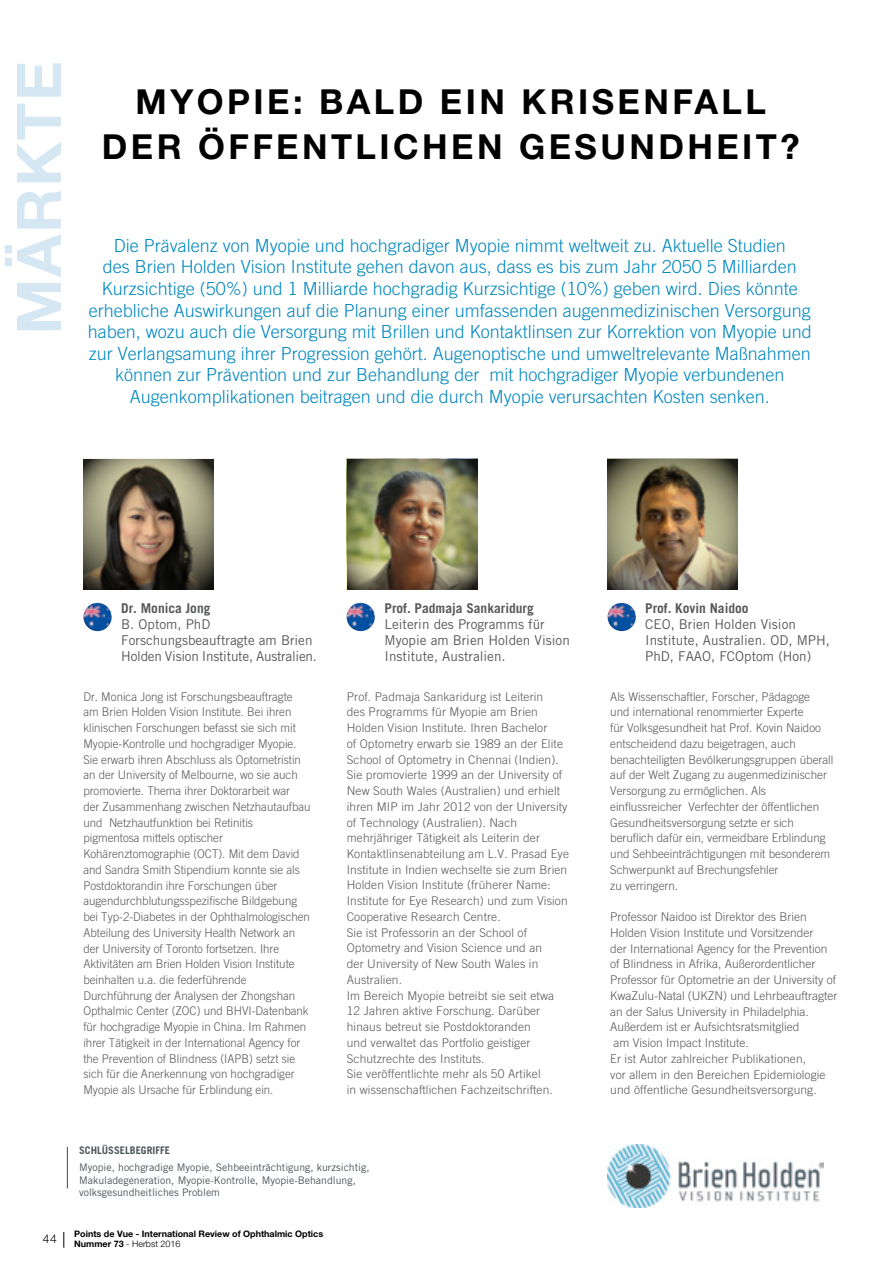
<style>
.page{position:relative;width:893px;height:1263px;background:#fff}
.page>*{position:absolute;margin:0;border:0;box-sizing:border-box;transform-origin:0 0}
.t1{font:700 61.5px "Helvetica Neue LT Std";letter-spacing:.03em;color:#d5e7f3}
.t2{font:700 34.5px/45px "Helvetica Neue LT Std";letter-spacing:.1em;color:#000;text-align:center}
.t3{font:300 18px/21.6px "Trade Gothic LT Std";color:#0087bf;text-align:center}
.t4{font:13.5px/16.2px "Trade Gothic LT Std";color:#58595b}
.t5{font:700 13.5px "Trade Gothic LT Std";color:#58595b}
.t6{font:300 12px/15.8px "Trade Gothic LT Std";color:#58595b}
.t7{font:300 12px/15.8px "Trade Gothic LT Std";color:#58595b;scale:.96 1}
.t8{font:300 12px "Helvetica Neue LT Std";color:#000}
.t9{font:10.5px/12.6px "Trade Gothic LT Std";color:#4d555b}
.t10{font:700 10.5px "Trade Gothic LT Std";color:#4d555b}
.t11{font:700 9px/10.8px "Helvetica Neue LT Std";color:#000}
.s1{font-weight:300}
</style>
<div class="page">
<svg style="left:64px;top:1232px;width:1px;height:16px"></svg>
<hr style="left:67px;top:1147px;width:1px;height:41px;background:#434a4f">
<img style="left:83px;top:603px;width:29px;height:28px;border-radius:14px">
<img style="left:347px;top:603px;width:28px;height:28px;border-radius:14px">
<img style="left:608px;top:603px;width:28px;height:28px;border-radius:14px">
<svg style="left:83px;top:459px;width:131px;height:130px;background:#706652"></svg>
<img style="left:347px;top:459px;width:130px;height:130px">
<img style="left:607px;top:459px;width:131px;height:130px">
<img style="left:607px;top:1145px;width:217px;height:62px">
<h1 class="t1" style="left:1px;top:334px;width:275px;rotate:-90deg">MÄRKTE</h1>
<h2 class="t2" style="left:102px;top:78px;width:699px">MYOPIE: BALD EIN KRISENFALL<br>DER ÖFFENTLICHEN GESUNDHEIT?</h2>
<p class="t3" style="left:88px;top:234px;width:726px">Die Prävalenz von Myopie und hochgradiger Myopie nimmt weltweit zu. Aktuelle Studien<br>des Brien Holden Vision Institute gehen davon aus, dass es bis zum Jahr 2050 5 Milliarden Kurzsichtige (50%) und 1 Milliarde hochgradig Kurzsichtige (10%) geben wird. Dies könnte erhebliche Auswirkungen auf die Planung einer umfassenden augenmedizinischen Versorgung haben, wozu auch die Versorgung mit Brillen und Kontaktlinsen zur Korrektion von Myopie und zur Verlangsamung ihrer Progression gehört. Augenoptische und umweltrelevante Maßnahmen können zur Prävention und zur Behandlung der mit hochgradiger Myopie verbundenen Augenkomplikationen beitragen und die durch Myopie verursachten Kosten senken.</p>
<p class="t5" style="left:121px;top:599px;width:91px">Dr. Monica Jong</p>
<p class="t4" style="left:121px;top:616px;width:197px">B. Optom, PhD<br>Forschungsbeauftragte am Brien<br>Holden Vision Institute, Australien.</p>
<p class="t7" style="left:83px;top:688px;width:238px">Dr. Monica Jong ist Forschungsbeauftragte am Brien Holden Vision Institute. Bei ihren klinischen Forschungen befasst sie sich mit Myopie-Kontrolle und hochgradiger Myopie.<br>Sie erwarb ihren Abschluss als Optometristin an der University of Melbourne, wo sie auch promovierte. Thema ihrer Doktorarbeit war<br>der Zusammenhang zwischen Netzhautaufbau und Netzhautfunktion bei Retinitis pigmentosa mittels optischer Kohärenztomographie (OCT). Mit dem David and Sandra Smith Stipendium konnte sie als Postdoktorandin ihre Forschungen über augendurchblutungsspezifische Bildgebung bei Typ-2-Diabetes in der Ophthalmologischen Abteilung des University Health Network an der University of Toronto fortsetzen. Ihre Aktivitäten am Brien Holden Vision Institute beinhalten u.a. die federführende Durchführung der Analysen der Zhongshan Opthalmic Center (ZOC) und BHVI-Datenbank für hochgradige Myopie in China. Im Rahmen ihrer Tätigkeit in der International Agency for the Prevention of Blindness (IAPB) setzt sie sich für die Anerkennung von hochgradiger Myopie als Ursache für Erblindung ein.</p>
<p class="t5" style="left:385px;top:599px;width:151px">Prof. Padmaja Sankaridurg</p>
<p class="t4" style="left:385px;top:616px;width:187px">Leiterin des Programms für<br>Myopie am Brien Holden Vision<br>Institute, Australien.</p>
<p class="t6" style="left:347px;top:688px;width:224px">Prof. Padmaja Sankaridurg ist Leiterin<br>des Programms für Myopie am Brien Holden Vision Institute. Ihren Bachelor<br>of Optometry erwarb sie 1989 an der Elite School of Optometry in Chennai (Indien).<br>Sie promovierte 1999 an der University of New South Wales (Australien) und erhielt ihren MIP im Jahr 2012 von der University of Technology (Australien). Nach mehrjähriger Tätigkeit als Leiterin der Kontaktlinsenabteilung am L.V. Prasad Eye Institute in Indien wechselte sie zum Brien Holden Vision Institute (früherer Name:<br>Institute for Eye Research) und zum Vision Cooperative Research Centre.<br>Sie ist Professorin an der School of Optometry and Vision Science und an<br>der University of New South Wales in Australien.<br>Im Bereich Myopie betreibt sie seit etwa 12 Jahren aktive Forschung. Darüber hinaus betreut sie Postdoktoranden<br>und verwaltet das Portfolio geistiger Schutzrechte des Instituts.<br>Sie veröffentlichte mehr als 50 Artikel<br>in wissenschaftlichen Fachzeitschriften.</p>
<p class="t8" style="left:43px;top:1231px;width:15px">44</p>
<p class="t10" style="left:79px;top:1144px;width:93px">SCHLÜSSELBEGRIFFE</p>
<p class="t9" style="left:79px;top:1161px;width:292px">Myopie, hochgradige Myopie, Sehbeeinträchtigung, kurzsichtig,<br>Makuladegeneration, Myopie-Kontrolle, Myopie-Behandlung, volksgesundheitliches Problem</p>
<p class="t11" style="left:74px;top:1228px;width:250px">Points de Vue - International Review of Ophthalmic Optics<br>Nummer 73 <span class="s1">- Herbst 2016</span></p>
<p class="t5" style="left:645px;top:599px;width:105px">Prof. Kovin Naidoo</p>
<p class="t4" style="left:645px;top:616px;width:186px">CEO, Brien Holden Vision<br>Institute, Australien. OD, MPH,<br>PhD, FAAO, FCOptom (Hon)</p>
<p class="t6" style="left:610px;top:688px;width:225px">Als Wissenschaftler, Forscher, Pädagoge<br>und international renommierter Experte<br>für Volksgesundheit hat Prof. Kovin Naidoo entscheidend dazu beigetragen, auch benachteiligten Bevölkerungsgruppen überall auf der Welt Zugang zu augenmedizinischer Versorgung zu ermöglichen. Als einflussreicher Verfechter der öffentlichen Gesundheitsversorgung setzte er sich beruflich dafür ein, vermeidbare Erblindung und Sehbeeinträchtigungen mit besonderem Schwerpunkt auf Brechungsfehler<br>zu verringern.</p>
<p class="t6" style="left:610px;top:909px;width:229px">Professor Naidoo ist Direktor des Brien Holden Vision Institute und Vorsitzender<br>der International Agency for the Prevention of Blindness in Afrika, Außerordentlicher Professor für Optometrie an der University of KwaZulu-Natal (UKZN) und Lehrbeauftragter an der Salus University in Philadelphia.<br>Außerdem ist er Aufsichtsratsmitglied<br>am Vision Impact Institute.<br>Er ist Autor zahlreicher Publikationen,<br>vor allem in den Bereichen Epidemiologie und öffentliche Gesundheitsversorgung.</p>
</div>
